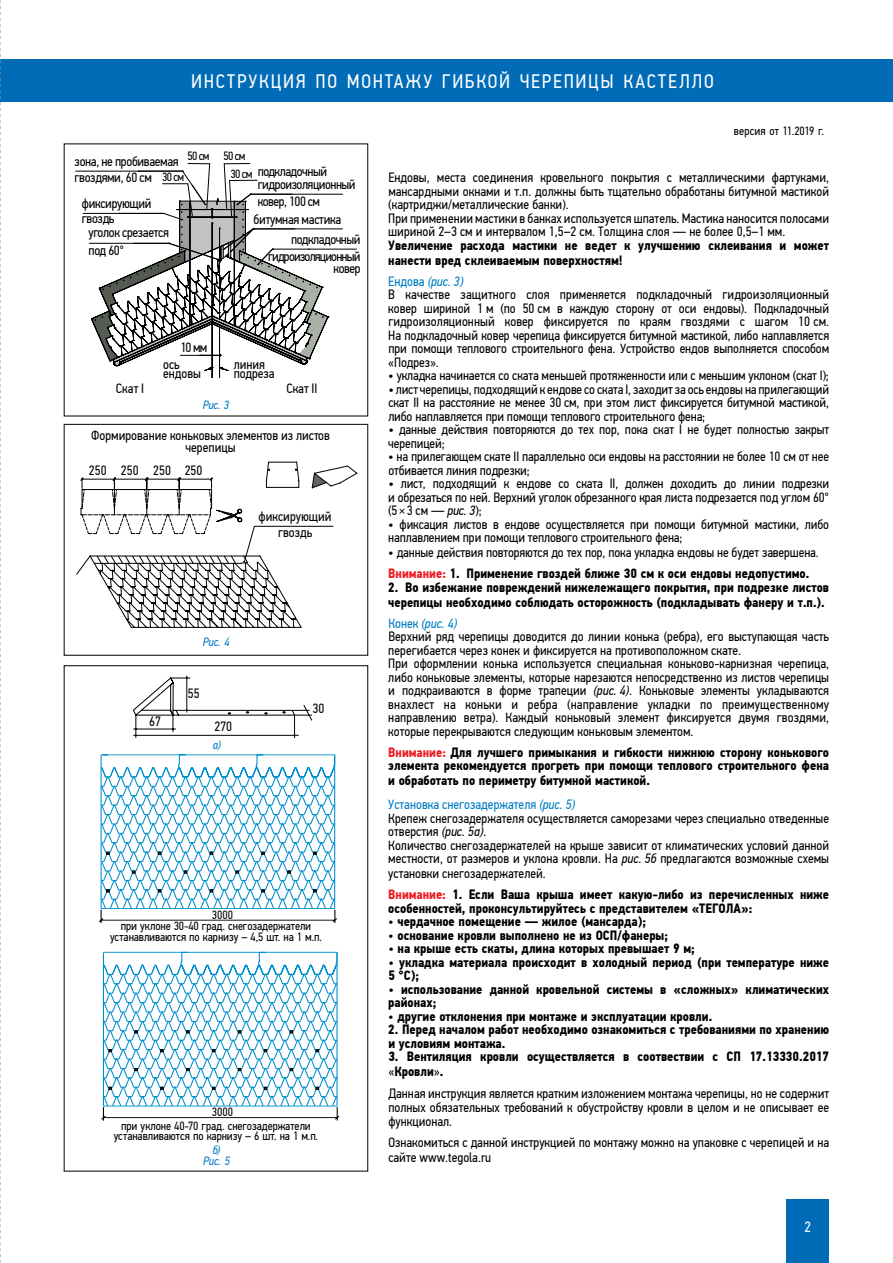
<style>
.page{position:relative;width:893px;height:1263px;background:#fff}
.page>*{position:absolute;margin:0;border:0;box-sizing:border-box;transform-origin:0 0}
.t1{font:19.5px "PF Din Text Cond Pro";letter-spacing:.09em;color:#fff}
.t2{font:15px "PF Din Text Cond Pro";color:#fff}
.t3{font:13.5px/13.5px "PF Din Text Cond Pro";color:#000}
.t4{font:700 13.5px/13.5px "PF Din Text Cond Pro";color:#000}
.t5{font:13.5px/16.5px "PF Din Text Cond Pro";letter-spacing:-.025em;color:#000}
.t6{font:13.5px/13.5px "PF Din Text Cond Pro";letter-spacing:-.035em;color:#000}
.t7{font:13.5px/16.5px "PF Din Text Cond Pro";letter-spacing:-.06em;color:#000;text-align:right}
.t8{font:13.5px/17.9px "PF Din Text Cond Pro";letter-spacing:-.02em;color:#000}
.t9{font:12px/10.5px "PF Din Text Cond Pro";letter-spacing:-.005em;color:#000;text-align:center}
.t10{font:italic 12px "PF Din Text Cond Pro";letter-spacing:-.01em;color:#007dc3}
.s1{color:#007dc3}
.s2{font-style:italic;color:#007dc3}
.s3{font-style:italic}
.s4{font-weight:700;color:#ed1d24}
.s5{font-weight:700}
.s6{color:#ed1d24}
.s7{font-weight:400;color:#007dc3}
.s8{font-weight:400;font-style:italic;color:#007dc3}
.s9{font-weight:400}
</style>
<div class="page">
<div style="left:787px;top:1199px;width:42px;height:64px;background:#006cb7"></div>
<div style="left:0;top:60px;width:893px;height:42px;background:#006cb7"></div>
<svg style="left:76px;top:462px;width:281px;height:166px"></svg>
<hr style="left:76px;top:171px;width:63px;height:1px;background:#000">
<hr style="left:251px;top:194px;width:92px;height:1px;background:#000">
<hr style="left:253px;top:229px;width:90px;height:1px;background:#000">
<hr style="left:273px;top:249px;width:83px;height:1px;background:#000">
<svg style="left:82px;top:163px;width:246px;height:214px"></svg>
<svg style="left:99px;top:754px;width:238px;height:169px"></svg>
<svg style="left:101px;top:952px;width:238px;height:169px"></svg>
<svg style="left:133px;top:676px;width:179px;height:62px"></svg>
<svg style="left:0;top:0;width:1px;height:1263px"></svg>
<h1 class="t1" style="left:191px;top:70px;width:524px">ИНСТРУКЦИЯ ПО МОНТАЖУ ГИБКОЙ ЧЕРЕПИЦЫ КАСТЕЛЛО</h1>
<p class="t9" style="left:734px;top:126px;width:92px">версия от 11.2019 г.</p>
<p class="t9" style="left:188px;top:151px;width:59px">50 cм 50 cм</p>
<p class="t5" style="left:75px;top:153px;width:105px">зона, не пробиваемая гвоздями, 60 см</p>
<p class="t5" style="left:82px;top:195px;width:71px">фиксирующий</p>
<p class="t3" style="left:82px;top:211px;width:34px">гвоздь</p>
<p class="t5" style="left:89px;top:224px;width:82px">уголок срезается</p>
<p class="t3" style="left:89px;top:244px;width:37px">под 60°</p>
<p class="t6" style="left:258px;top:164px;width:99px">подкладочный гидроизоляционный</p>
<p class="t8" style="left:254px;top:192px;width:89px;text-indent:4px">ковер, 100 см битумная мастика</p>
<p class="t7" style="left:268px;top:231px;width:94px">подкладочный гидроизоляционный</p>
<p class="t3" style="left:334px;top:261px;width:28px">ковер</p>
<p class="t9" style="left:162px;top:172px;width:23px">30 cм</p>
<p class="t9" style="left:230px;top:169px;width:23px">30 cм</p>
<p class="t3" style="left:180px;top:341px;width:28px">10 мм</p>
<p class="t3" style="left:163px;top:358px;width:18px">ось</p>
<p class="t3" style="left:163px;top:367px;width:39px">ендовы</p>
<p class="t3" style="left:234px;top:358px;width:33px">линия</p>
<p class="t3" style="left:234px;top:367px;width:43px">подреза</p>
<p class="t3" style="left:116px;top:382px;width:30px">Скат I</p>
<p class="t3" style="left:286px;top:382px;width:33px">Скат II</p>
<p class="t10" style="left:203px;top:398px;width:28px">Рис. 3</p>
<p class="t3" style="left:91px;top:429px;width:240px;line-height:12px;text-align:center">Формирование коньковых элементов из листов черепицы</p>
<p class="t3" style="left:89px;top:463px;width:115px">250 250 250 250</p>
<p class="t3" style="left:259px;top:508px;width:75px;line-height:16.5px;text-align:center">фиксирующий гвоздь</p>
<p class="t10" style="left:203px;top:635px;width:28px">Рис. 4</p>
<p class="t3" style="left:188px;top:686px;width:13px">55</p>
<p class="t3" style="left:149px;top:715px;width:13px">67</p>
<p class="t3" style="left:214px;top:719px;width:19px">270</p>
<p class="t10" style="left:213px;top:738px;width:9px">a)</p>
<p class="t3" style="left:313px;top:702px;width:13px">30</p>
<p class="t9" style="left:212px;top:909px;width:23px">3000</p>
<p class="t9" style="left:110px;top:921px;width:213px">при уклоне 30-40 град. снегозадержатели устанавливаются по карнизу – 4,5 шт. на 1 м.п.</p>
<p class="t9" style="left:212px;top:1106px;width:23px">3000</p>
<p class="t9" style="left:114px;top:1120px;width:206px">при уклоне 40-70 град. снегозадержатели устанавливаются по карнизу – 6 шт. на 1 м.п.</p>
<p class="t10" style="left:213px;top:1142px;width:9px">б)</p>
<p class="t10" style="left:203px;top:1153px;width:28px">Рис. 5</p>
<p class="t3" style="left:388px;top:171px;width:442px">Ендовы, места соединения кровельного покрытия с металлическими фартуками, мансардными окнами и т.п. должны быть тщательно обработаны битумной мастикой (картриджи/металлические банки).<br>При применении мастики в банках используется шпатель. Мастика наносится полосами шириной 2–3 см и интервалом 1,5–2 см. Толщина слоя — не более 0,5–1 мм.</p>
<p class="t4" style="left:388px;top:238px;width:442px;line-height:15px">Увеличение расхода мастики не ведет к улучшению склеивания и может нанести вред склеиваемым поверхностям!</p>
<p class="t3" style="left:388px;top:274px;width:442px"><span class="s1">Ендова</span> <span class="s2">(рис. 3)<br></span>B качестве защитного слоя применяется подкладочный гидроизоляционный ковер шириной 1 м (по 50 см в каждую сторону от оси ендовы). Подкладочный гидроизоляционный ковер фиксируется по краям гвоздями с шагом 10 см.<br>На подкладочный ковер черепица фиксируется битумной мастикой, либо наплавляется при помощи теплового строительного фена. Устройство ендов выполняется способом «Подрез».</p>
<p class="t3" style="left:388px;top:369px;width:442px">• укладка начинается со ската меньшей протяженности или с меньшим уклоном (скат I);</p>
<p class="t3" style="left:388px;top:382px;width:442px;text-align:justify">• лист черепицы, подходящий к ендове со ската I,заходитза ось ендовына прилегающий скат II на расстояние не менее 30 см, при этом лист фиксируется битумной мастикой, либо наплавляется при помощи теплового строительного фена;</p>
<p class="t3" style="left:388px;top:423px;width:442px">• данные действия повторяются до тех пор, пока скат I не будет полностью закрыт черепицей;</p>
<p class="t3" style="left:388px;top:450px;width:442px">• на прилегающем скате II параллельно оси ендовы на расстоянии не более 10 см от нее отбивается линия подрезки;</p>
<p class="t3" style="left:388px;top:477px;width:442px;text-align:justify">• лист, подходящий к ендове со ската II, должен доходить до линии подрезки и обрезаться по ней. Верхний уголок обрезанного края листа подрезается под углом 60° (5×3 см — <span class="s3">рис. 3</span>);</p>
<p class="t3" style="left:388px;top:517px;width:442px">• фиксация листов в ендове осуществляется при помощи битумной мастики, либо наплавлением при помощи теплового строительного фена;</p>
<p class="t3" style="left:388px;top:542px;width:432px;line-height:21px">• данные действия повторяются до тех пор, пока укладка ендовы не будет завершена.<br><span class="s4">Внимание:</span> <span class="s5">1. Применение гвоздей ближе 30 см к оси ендовы недопустимо.</span></p>
<p class="t4" style="left:388px;top:580px;width:442px;line-height:15px">2. Во избежание повреждений нижележащего покрытия, при подрезке листов черепицы необходимо соблюдать осторожность (подкладывать фанеру и т.п.).</p>
<p class="t3" style="left:388px;top:616px;width:442px"><span class="s1">Конек</span> <span class="s2">(рис. 4)<br></span>Верхний ряд черепицы доводится до линии конька (ребра), его выступающая часть перегибается через конек и фиксируется на противоположном скате.<br>При оформлении конька используется специальная коньково-карнизная черепица, либо коньковые элементы, которые нарезаются непосредственно из листов черепицы и подкраиваются в форме трапеции <span class="s3">(рис. 4)</span>. Коньковые элементы укладываются внахлест на коньки и ребра (направление укладки по преимущественному направлению ветра). Каждый коньковый элемент фиксируется двумя гвоздями, которые перекрываются следующим коньковым элементом.</p>
<p class="t4" style="left:388px;top:746px;width:442px"><span class="s6">Внимание:</span> Для лучшего примыкания и гибкости нижнюю сторону конькового элемента рекомендуется прогреть при помощи теплового строительного фена</p>
<p class="t4" style="left:388px;top:769px;width:263px;line-height:24px">и обработать по периметру битумной мастикой.<br><span class="s7">Установка снегозадержателя</span> <span class="s8">(рис. 5)</span></p>
<p class="t3" style="left:388px;top:811px;width:442px">Крепеж снегозадержателя осуществляется саморезами через специально отведенные отверстия <span class="s3">(рис. 5а)</span>.<br>Количество снегозадержателей на крыше зависит от климатических условий данной местности, от размеров и уклона кровли. На <span class="s3">рис. 5б</span> предлагаются возможные схемы</p>
<p class="t4" style="left:388px;top:863px;width:442px;line-height:21px"><span class="s9">установки снегозадержателей.<br></span><span class="s6">Внимание:</span> 1. Если Ваша крыша имеет какую-либо из перечисленных ниже</p>
<p class="t4" style="left:388px;top:902px;width:366px">особенностей, проконсультируйтесь с представителем «ТЕГОЛА»:</p>
<p class="t4" style="left:388px;top:915px;width:259px"><span class="s9">•</span> чердачное помещение — жилое (мансарда);</p>
<p class="t4" style="left:388px;top:929px;width:281px"><span class="s9">•</span> основание кровли выполнено не из ОСП/фанеры;</p>
<p class="t4" style="left:388px;top:942px;width:308px"><span class="s9">•</span> на крыше есть скаты, длина которых превышает 9 м;</p>
<p class="t4" style="left:388px;top:956px;width:442px"><span class="s9">•</span> укладка материала происходит в холодный период (при температуре ниже<br>5 °C);</p>
<p class="t4" style="left:388px;top:983px;width:442px"><span class="s9">•</span> использование данной кровельной системы в «сложных» климатических районах;</p>
<p class="t4" style="left:388px;top:1010px;width:325px"><span class="s9">•</span> другие отклонения при монтаже и эксплуатации кровли.</p>
<p class="t4" style="left:388px;top:1023px;width:442px">2. Перед началом работ необходимо ознакомиться с требованиями по хранению и условиям монтажа.</p>
<p class="t4" style="left:388px;top:1049px;width:442px;line-height:15px">3. Вентиляция кровли осуществляется в соотвествии с СП 17.13330.2017 <span class="s9">«</span>Кровли<span class="s9">»</span>.</p>
<p class="t3" style="left:388px;top:1086px;width:442px;line-height:14.2px;text-align:justify">Данная инструкция является кратким изложением монтажа черепицы, но не содержит полных обязательных требований к обустройству кровли в целом и не описывает ее функционал.</p>
<p class="t3" style="left:388px;top:1135px;width:442px;line-height:15px">Ознакомиться с данной инструкцией по монтажу можно на упаковке с черепицей и на сайте www.tegola.ru</p>
<p class="t2" style="left:805px;top:1218px;width:8px">2</p>
</div>
